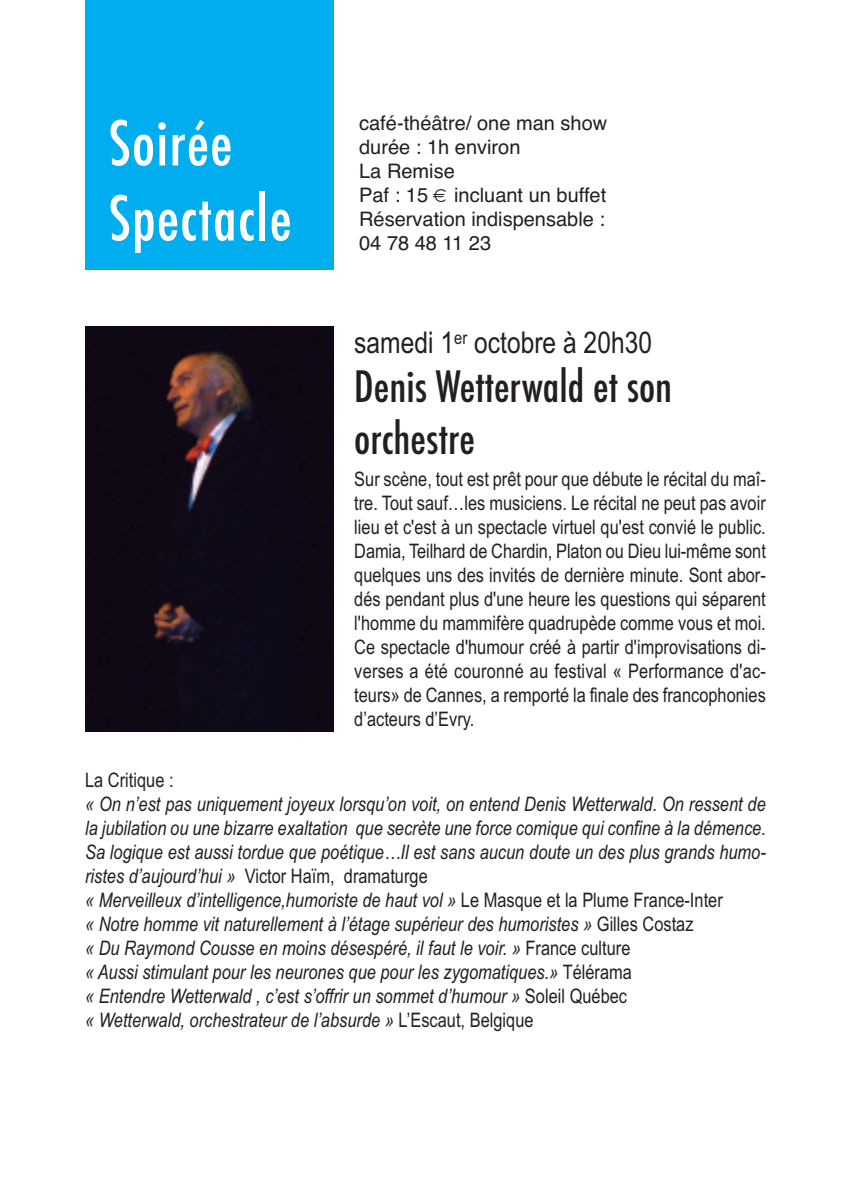
<style>
.page{position:relative;width:851px;height:1191px;background:#fff}
.page>*{position:absolute;margin:0;border:0;box-sizing:border-box;transform-origin:0 0}
.t1{font:500 condensed 60px/75px "Futura";letter-spacing:.02em;color:#fff}
.t2{font:500 condensed 42px/52.6px "Futura";color:#231f20}
.t3{font:30px "Arial Narrow";color:#231f20}
.t4{font:italic 20px/24px "Arial Narrow";color:#231f20}
.t5{font:20px/24px "Arial Narrow";color:#231f20;text-align:justify}
.t6{font:20px/24px "Helvetica";color:#231f20}
.s1{font-style:normal}
</style>
<div class="page">
<div style="left:85px;top:0;width:249px;height:269px;background:#00aeef"></div>
<img style="left:85px;top:326px;width:248px;height:405px">
<h1 class="t1" style="left:108px;top:107px;width:185px">Soirée<br>Spectacle</h1>
<p class="t6" style="left:359px;top:111px;width:249px">café-théâtre/ one man show durée : 1h environ<br>La Remise<br>Paf : 15 € incluant un buffet<br>Réservation indispensable :<br>04 78 48 11 23</p>
<h3 class="t3" style="left:354px;top:325px;width:299px">samedi 1<sup>er</sup> octobre à 20h30</h3>
<h2 class="t2" style="left:354px;top:361px;width:319px">Denis Wetterwald et son orchestre</h2>
<p class="t5" style="left:354px;top:467px;width:413px">Sur scène, tout est prêt pour que débute le récital du maî&shy;tre. Tout sauf…les musiciens. Le récital ne peut pas avoir lieu et c'est à un spectacle virtuel qu'est convié le public.<br>Damia, Teilhard de Chardin, Platon ou Dieu lui-même sont quelques uns des invités de dernière minute. Sont abor&shy;dés pendant plus d'une heure les questions qui séparent l'homme du mammifère quadrupède comme vous et moi.<br>Ce spectacle d'humour créé à partir d'improvisations di&shy;verses a été couronné au festival « Performance d'ac&shy;teurs» de Cannes, a remporté la finale des francophonies d’acteurs d’Evry.</p>
<p class="t5" style="left:85px;top:768px;width:90px">La Critique :</p>
<p class="t4" style="left:85px;top:792px;width:682px">« On n’est pas uniquement joyeux lorsqu’on voit, on entend Denis Wetterwald. On ressent de la jubilation ou une bizarre exaltation que secrète une force comique qui confine à la démence.<br>Sa logique est aussi tordue que poétique…Il est sans aucun doute un des plus grands humo&shy;ristes d’aujourd’hui » <span class="s1">Victor Haïm, dramaturge<br></span>« Merveilleux d’intelligence,humoriste de haut vol » <span class="s1">Le Masque et la Plume France-Inter<br></span>« Notre homme vit naturellement à l’étage supérieur des humoristes » <span class="s1">Gilles Costaz<br></span>« Du Raymond Cousse en moins désespéré, il faut le voir. » <span class="s1">France culture<br></span>« Aussi stimulant pour les neurones que pour les zygomatiques.» <span class="s1">Télérama<br></span>« Entendre Wetterwald , c’est s’offrir un sommet d’humour » <span class="s1">Soleil Québec<br></span>« Wetterwald, orchestrateur de l’absurde » <span class="s1">L’Escaut, Belgique</span></p>
</div>
